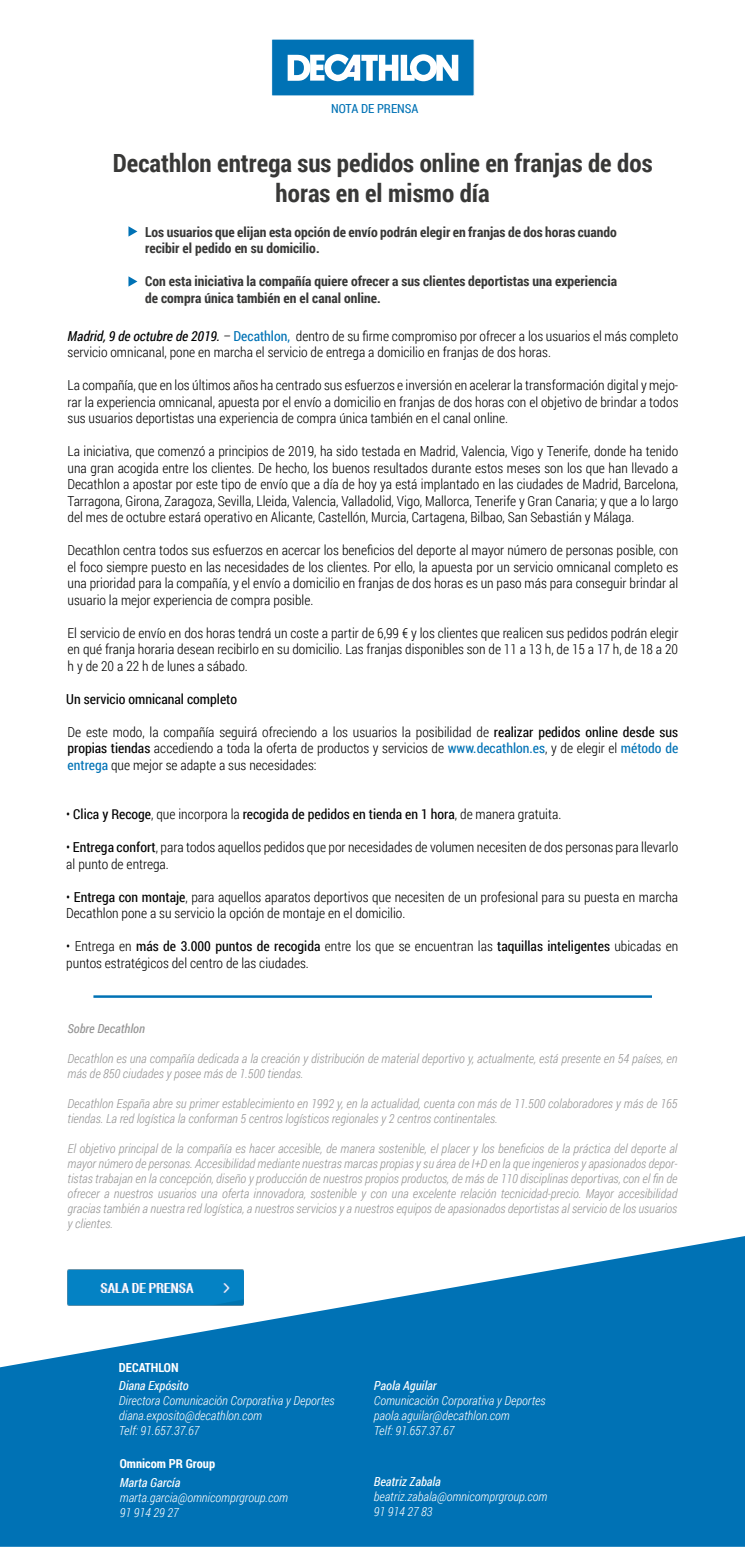
<style>
.page{position:relative;width:745px;height:1548px;background:#fff}
.page>*{position:absolute;margin:0;border:0;box-sizing:border-box;transform-origin:0 0}
.t1{font:700 25px/30px "Roboto Condensed";color:#383837;text-align:center}
.t2{font:300 13.75px/16.5px "Roboto Condensed";color:#000;text-align:justify}
.t3{font:700 13.75px/16.5px "Roboto Condensed";color:#383837}
.t4{font:13.75px "Roboto Condensed";color:#000}
.t5{font:italic 300 12.5px/15px "Roboto Condensed";color:#939393}
.t6{font:italic 300 12.5px/15px "Roboto Condensed";color:#fff}
.t7{font:italic 12.5px "Roboto Condensed";color:#fff}
.t8{font:700 12.5px "Roboto Condensed";color:#fff}
.t9{font:italic 12.5px "Roboto Condensed";color:#939393}
.t10{font:12.5px "Roboto Condensed";color:#0072b5}
.s1{font-weight:400;font-style:italic}
.s2{font-style:italic}
.s3{font-weight:400;color:#0072b5}
.s4{font-weight:400}
.s5{font-weight:300}
</style>
<div class="page">
<svg style="left:128px;top:226px;width:9px;height:10px"></svg>
<svg style="left:128px;top:276px;width:9px;height:10px"></svg>
<svg style="left:0;top:1236px;width:744px;height:310px;fill:#0072b5"></svg>
<hr style="left:93px;top:995px;width:558px;height:2px;background:#0072b5">
<div style="left:271px;top:39px;width:203px;height:57px;background:#0072b5"></div>
<svg style="left:287px;top:54px;width:171px;height:27px"></svg>
<img style="left:62px;top:1264px;width:189px;height:47px">
<p class="t10" style="left:331px;top:100px;width:89px">NOTA DE PRENSA</p>
<h1 class="t1" style="left:113px;top:147px;width:541px">Decathlon entrega sus pedidos online en franjas de dos horas en el mismo día</h1>
<p class="t3" style="left:145px;top:223px;width:473px">Los usuarios que elijan esta opción de envío podrán elegir en franjas de dos horas cuando recibir el pedido en su domicilio.</p>
<p class="t3" style="left:145px;top:272px;width:473px">Con esta iniciativa la compañía quiere ofrecer a sus clientes deportistas una experiencia de compra única también en el canal online.</p>
<p class="t2" style="left:68px;top:327px;width:611px"><span class="s1">Madrid, 9 de octubre de 2019.</span> <span class="s2">–</span> <span class="s3">Decathlon,</span> dentro de su firme compromiso por ofrecer a los usuarios el más completo servicio omnicanal, pone en marcha el servicio de entrega a domicilio en franjas de dos horas.</p>
<p class="t2" style="left:68px;top:376px;width:612px">La compañía, que en los últimos años ha centrado sus esfuerzos e inversión en acelerar la transformación digital y mejo&shy;rar la experiencia omnicanal, apuesta por el envío a domicilio en franjas de dos horas con el objetivo de brindar a todos sus usuarios deportistas una experiencia de compra única también en el canal online.</p>
<p class="t2" style="left:68px;top:442px;width:612px">La iniciativa, que comenzó a principios de 2019, ha sido testada en Madrid, Valencia, Vigo y Tenerife, donde ha tenido una gran acogida entre los clientes. De hecho, los buenos resultados durante estos meses son los que han llevado a Decathlon a apostar por este tipo de envío que a día de hoy ya está implantado en las ciudades de Madrid, Barcelona, Tarragona, Girona, Zaragoza, Sevilla, Lleida, Valencia, Valladolid, Vigo, Mallorca, Tenerife y Gran Canaria; y que a lo largo del mes de octubre estará operativo en Alicante, Castellón, Murcia, Cartagena, Bilbao, San Sebastián y Málaga.</p>
<p class="t2" style="left:68px;top:541px;width:611px">Decathlon centra todos sus esfuerzos en acercar los beneficios del deporte al mayor número de personas posible, con el foco siempre puesto en las necesidades de los clientes. Por ello, la apuesta por un servicio omnicanal completo es una prioridad para la compañía, y el envío a domicilio en franjas de dos horas es un paso más para conseguir brindar al usuario la mejor experiencia de compra posible.</p>
<p class="t2" style="left:68px;top:624px;width:612px">El servicio de envío en dos horas tendrá un coste a partir de 6,99 € y los clientes que realicen sus pedidos podrán elegir en qué franja horaria desean recibirlo en su domicilio. Las franjas disponibles son de 11 a 13 h, de 15 a 17 h, de 18 a 20 h y de 20 a 22 h de lunes a sábado.</p>
<p class="t4" style="left:66px;top:689px;width:172px">Un servicio omnicanal completo</p>
<p class="t2" style="left:67px;top:723px;width:612px">De este modo, la compañía seguirá ofreciendo a los usuarios la posibilidad de <span class="s4">realizar pedidos online desde sus propias tiendas</span> accediendo a toda la oferta de productos y servicios de <span class="s3">www.decathlon.es</span>, y de elegir el <span class="s3">método de entrega</span> que mejor se adapte a sus necesidades:</p>
<p class="t4" style="left:66px;top:804px;width:496px"><span class="s5">•</span> Clica y Recoge<span class="s5">, que incorpora la</span> recogida de pedidos en tienda en 1 hora<span class="s5">, de manera gratuita.</span></p>
<p class="t2" style="left:66px;top:838px;width:613px">• <span class="s4">Entrega confort</span>, para todos aquellos pedidos que por necesidades de volumen necesiten de dos personas para llevarlo al punto de entrega.</p>
<p class="t2" style="left:66px;top:888px;width:613px">• <span class="s4">Entrega con montaje</span>, para aquellos aparatos deportivos que necesiten de un profesional para su puesta en marcha<br>Decathlon pone a su servicio la opción de montaje en el domicilio.</p>
<p class="t2" style="left:66px;top:937px;width:613px">• Entrega en <span class="s4">más de 3.000 puntos de recogida</span> entre los que se encuentran las <span class="s4">taquillas inteligentes</span> ubicadas en puntos estratégicos del centro de las ciudades.</p>
<p class="t9" style="left:68px;top:1020px;width:79px">Sobre Decathlon</p>
<p class="t5" style="left:68px;top:1050px;width:611px">Decathlon es una compañía dedicada a la creación y distribución de material deportivo y, actualmente, está presente en 54 países, en más de 850 ciudades y posee más de 1.500 tiendas.</p>
<p class="t5" style="left:68px;top:1095px;width:611px">Decathlon España abre su primer establecimiento en 1992 y, en la actualidad, cuenta con más de 11.500 colaboradores y más de 165 tiendas. La red logística la conforman 5 centros logísticos regionales y 2 centros continentales.</p>
<p class="t5" style="left:68px;top:1140px;width:611px;text-align:justify">El objetivo principal de la compañía es hacer accesible, de manera sostenible, el placer y los beneficios de la práctica del deporte al mayor número de personas. Accesibilidad mediante nuestras marcas propias y su área de I+D en la que ingenieros y apasionados depor&shy;tistas trabajan en la concepción, diseño y producción de nuestros propios productos, de más de 110 disciplinas deportivas, con el fin de ofrecer a nuestros usuarios una oferta innovadora, sostenible y con una excelente relación tecnicidad-precio. Mayor accesibilidad gracias también a nuestra red logística, a nuestros servicios y a nuestros equipos de apasionados deportistas al servicio de los usuarios y clientes.</p>
<p class="t8" style="left:119px;top:1358px;width:61px">DECATHLON</p>
<p class="t7" style="left:119px;top:1376px;width:71px">Diana Expósito</p>
<p class="t6" style="left:119px;top:1392px;width:217px">Directora Comunicación Corporativa y Deportes diana.exposito@decathlon.com<br>Telf: 91.657.37.67</p>
<p class="t8" style="left:120px;top:1454px;width:97px">Omnicom PR Group</p>
<p class="t7" style="left:120px;top:1474px;width:62px">Marta García</p>
<p class="t6" style="left:120px;top:1489px;width:170px">marta.garcia@omnicomprgroup.com<br>91 914 29 27</p>
<p class="t7" style="left:374px;top:1376px;width:64px">Paola Aguilar</p>
<p class="t6" style="left:374px;top:1392px;width:173px">Comunicación Corporativa y Deportes paola.aguilar@decathlon.com<br>Telf: 91.657.37.67</p>
<p class="t7" style="left:373px;top:1472px;width:69px">Beatriz Zabala</p>
<p class="t6" style="left:373px;top:1488px;width:175px">beatriz.zabala@omnicomprgroup.com<br>91 914 27 83</p>
</div>
